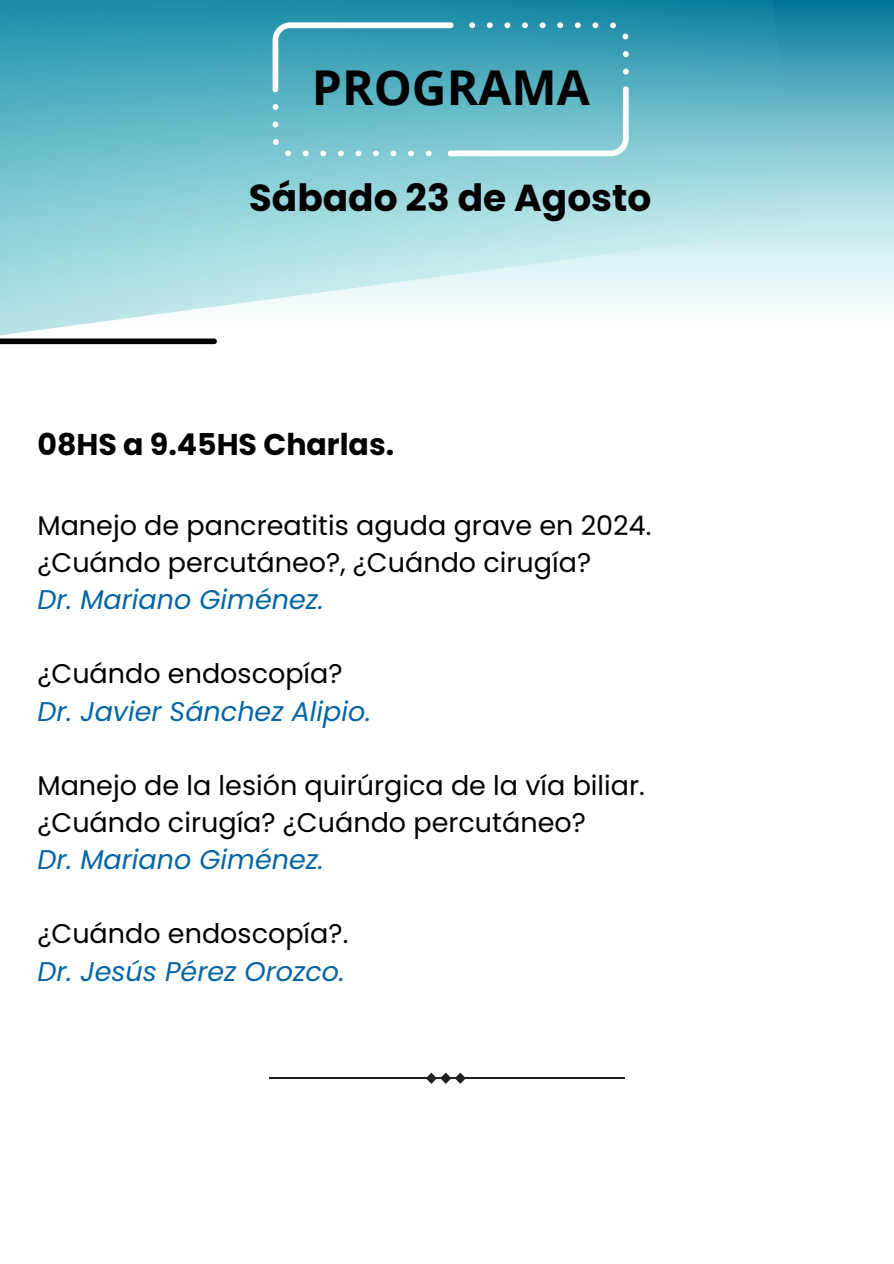
<style>
.page{position:relative;width:894px;height:1264px;background:#fff}
.page>*{position:absolute;margin:0;border:0;box-sizing:border-box;transform-origin:0 0}
.t1{font:700 48px "Open Sans";color:#000}
.t2{font:700 37.5px "Poppins";color:#000}
.t3{font:700 30px "Poppins";color:#000}
.t4{font:27px "Poppins";color:#000}
.t5{font:italic 27px "Poppins";color:#0565a2}
</style>
<div class="page">
<svg style="left:802px;top:0;width:91px;height:307px"></svg>
<svg style="left:0;top:0;width:802px;height:345px"></svg>
<svg style="left:0;top:338px;width:217px;height:6px"></svg>
<svg style="left:272px;top:22px;width:356px;height:134px"></svg>
<hr style="left:269px;top:1077px;width:355px;height:1px;background:#231f20">
<svg style="left:425px;top:1072px;width:40px;height:11px"></svg>
<p class="t1" style="left:312px;top:54px;width:279px">PROGRAMA</p>
<h1 class="t2" style="left:249px;top:171px;width:404px">Sábado 23 de Agosto</h1>
<h2 class="t3" style="left:37px;top:423px;width:358px">08HS a 9.45HS Charlas.</h2>
<p class="t4" style="left:37px;top:506px;width:615px">Manejo de pancreatitis aguda grave en 2024.</p>
<h3 class="t4" style="left:37px;top:543px;width:555px">¿Cuándo percutáneo?, ¿Cuándo cirugía?</h3>
<p class="t5" style="left:37px;top:581px;width:288px">Dr. Mariano Giménez.</p>
<p class="t4" style="left:37px;top:655px;width:307px">¿Cuándo endoscopía?</p>
<p class="t5" style="left:37px;top:692px;width:335px">Dr. Javier Sánchez Alipio.</p>
<p class="t4" style="left:37px;top:766px;width:608px">Manejo de la lesión quirúrgica de la vía biliar.</p>
<p class="t4" style="left:37px;top:803px;width:549px">¿Cuándo cirugía? ¿Cuándo percutáneo?</p>
<p class="t5" style="left:37px;top:840px;width:288px">Dr. Mariano Giménez.</p>
<p class="t4" style="left:37px;top:915px;width:312px">¿Cuándo endoscopía?.</p>
<p class="t5" style="left:37px;top:952px;width:309px">Dr. Jesús Pérez Orozco.</p>
</div>
